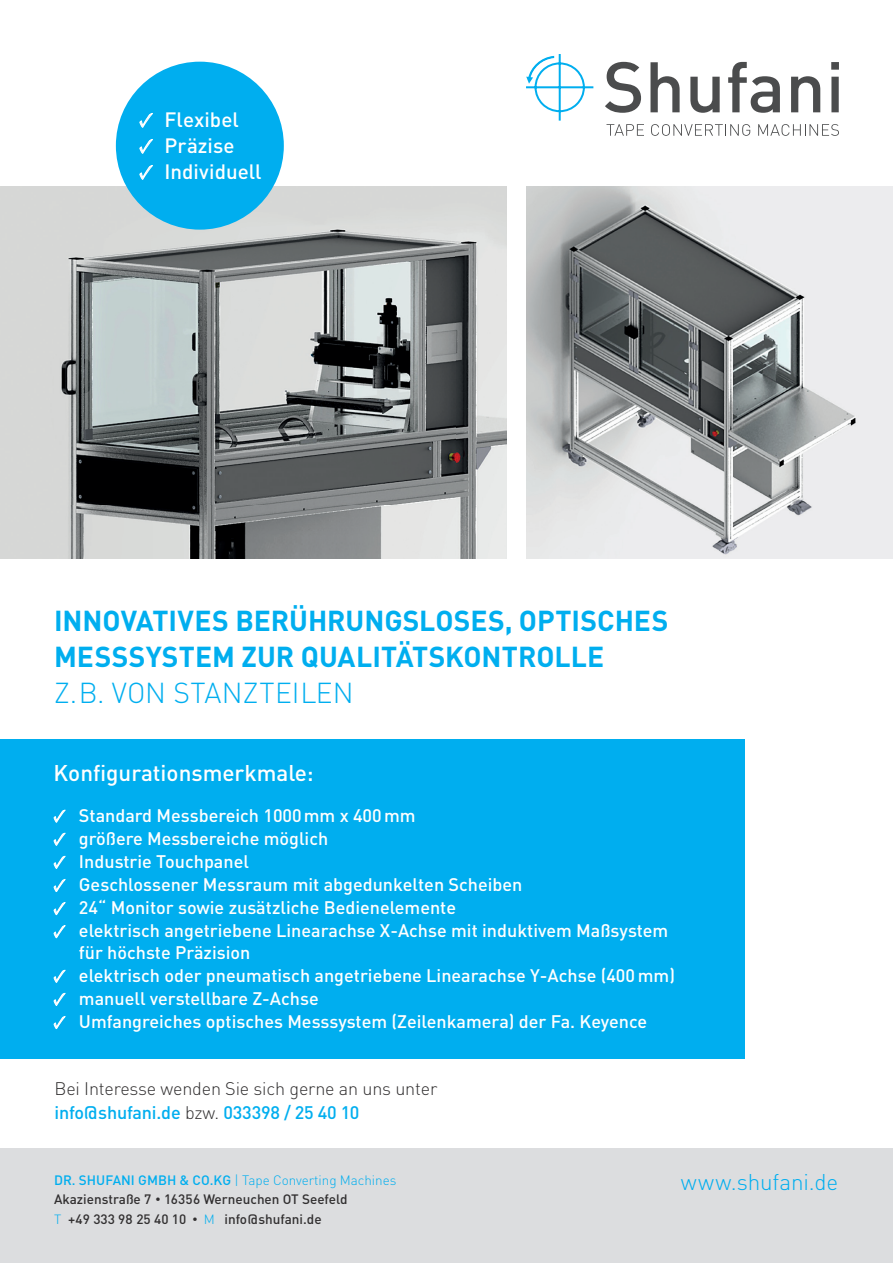
<style>
.page{position:relative;width:893px;height:1263px;background:#fff}
.page>*{position:absolute;margin:0;border:0;box-sizing:border-box;transform-origin:0 0}
.t1{font:700 28.5px/36px "DIN Pro";color:#00aeef}
.t2{font:300 28.5px "DIN Pro";letter-spacing:.005em;color:#00aeef}
.t3{font:500 22.5px "DIN Pro";color:#fff}
.t4{font:300 22.5px "DIN Pro";letter-spacing:-.005em;color:#00aeef}
.t5{font:500 20.55px "DIN Pro";color:#fff}
.t6{font:500 18px/21.6px "DIN Pro";color:#fff}
.t7{font:300 18px/24px "DIN Pro";letter-spacing:-.01em;color:#312f30}
.t8{font:500 13.5px/19.5px "DIN Pro";color:#312f30}
.s1{font-family:"Minion Pro";font-weight:700}
.s2{font-weight:500;color:#00aeef}
.s3{color:#00aeef}
.s4{font-weight:300;color:#00aeef}
.s5{font-family:"Akzidenz Grotesk BE";font-weight:400}
.s6{font-weight:300;font-size:13.2px;color:#00aeef}
</style>
<div class="page">
<div style="left:0;top:1149px;width:893px;height:114px;background:#dcdddf"></div>
<img style="left:526px;top:186px;width:367px;height:372px">
<div style="left:0;top:739px;width:744px;height:320px;background:#00aeef"></div>
<svg style="left:605px;top:62px;width:36px;height:51px"></svg>
<svg style="left:650px;top:62px;width:30px;height:50px"></svg>
<svg style="left:690px;top:77px;width:30px;height:36px"></svg>
<svg style="left:728px;top:62px;width:52px;height:51px"></svg>
<svg style="left:791px;top:76px;width:29px;height:36px"></svg>
<svg style="left:831px;top:62px;width:8px;height:50px"></svg>
<svg style="left:606px;top:124px;width:38px;height:12px"></svg>
<svg style="left:651px;top:124px;width:99px;height:12px"></svg>
<svg style="left:758px;top:124px;width:81px;height:12px"></svg>
<svg style="left:526px;top:54px;width:67px;height:67px"></svg>
<img style="left:0;top:186px;width:506px;height:372px">
<div style="left:116px;top:62px;width:168px;height:168px;background:#00aeef;border-radius:50%"></div>
<p class="t5" style="left:139px;top:105px;width:101px"><span class="s1">✓</span> Flexibel</p>
<p class="t5" style="left:139px;top:131px;width:97px"><span class="s1">✓</span> Präzise</p>
<p class="t5" style="left:139px;top:157px;width:124px"><span class="s1">✓</span> Individuell</p>
<h1 class="t1" style="left:54px;top:601px;width:616px">INNOVATIVES BERÜHRUNGSLOSES, OPTISCHES<br>MESSSYSTEM ZUR QUALITÄTSKONTROLLE</h1>
<h1 class="t2" style="left:54px;top:673px;width:301px">Z.B. VON STANZTEILEN</h1>
<p class="t3" style="left:53px;top:757px;width:262px">Konfigurationsmerkmale:</p>
<p class="t6" style="left:53px;top:804px;width:364px"><span class="s1">✓</span> Standard Messbereich 1000 mm x 400 mm</p>
<p class="t6" style="left:53px;top:827px;width:276px"><span class="s1">✓</span> größere Messbereiche möglich</p>
<p class="t6" style="left:53px;top:850px;width:197px"><span class="s1">✓</span> Industrie Touchpanel</p>
<p class="t6" style="left:53px;top:873px;width:470px"><span class="s1">✓</span> Geschlossener Messraum mit abgedunkelten Scheiben</p>
<p class="t6" style="left:53px;top:896px;width:404px"><span class="s1">✓</span> 24“ Monitor sowie zusätzliche Bedienelemente</p>
<p class="t6" style="left:79px;top:919px;width:591px;text-indent:-26px"><span class="s1">✓</span> elektrisch angetriebene Linearachse X-Achse mit induktivem Maßsystem für höchste Präzision</p>
<p class="t6" style="left:53px;top:964px;width:623px"><span class="s1">✓</span> elektrisch oder pneumatisch angetriebene Linearachse Y-Achse (400 mm)</p>
<p class="t6" style="left:53px;top:987px;width:267px"><span class="s1">✓</span> manuell verstellbare Z-Achse</p>
<p class="t6" style="left:53px;top:1010px;width:595px"><span class="s1">✓</span> Umfangreiches optisches Messsystem (Zeilenkamera) der Fa. Keyence</p>
<p class="t7" style="left:55px;top:1075px;width:384px">Bei Interesse wenden Sie sich gerne an uns unter <span class="s2">info@shufani.de</span> bzw. <span class="s2">033398 / 25 40 10</span></p>
<p class="t8" style="left:54px;top:1170px;width:344px"><span class="s3">DR. SHUFANI GMBH &amp; CO.KG</span> <span class="s4">| Tape Converting Machines<br></span>Akazienstraße 7 <span class="s5">•</span> 16356 Werneuchen OT Seefeld<br><span class="s6">T</span> +49 333 98 25 40 10 <span class="s5">•</span> <span class="s6">M</span> info@shufani.de</p>
<p class="t4" style="left:681px;top:1166px;width:159px">www.shufani.de</p>
</div>
